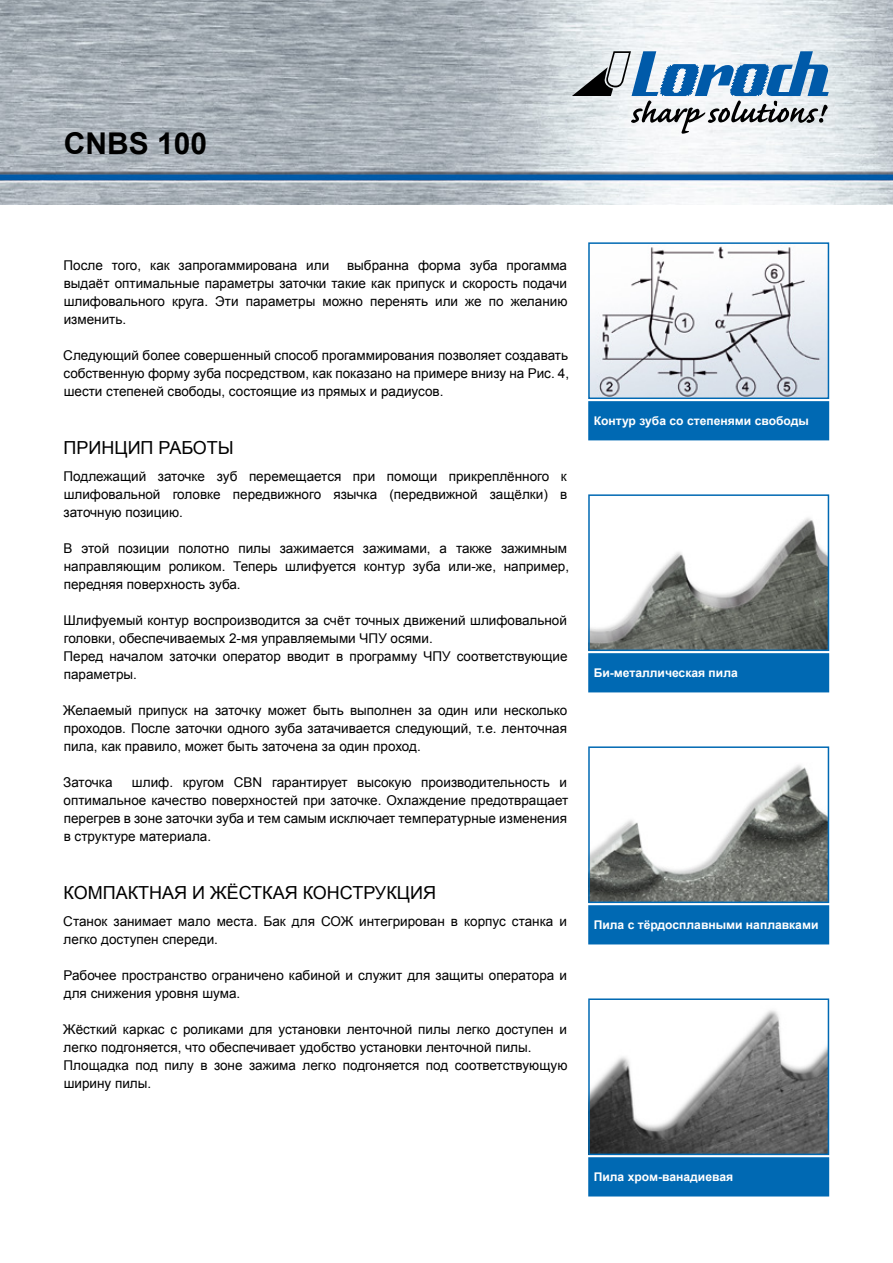
<style>
.page{position:relative;width:893px;height:1263px;background:#fff}
.page>*{position:absolute;margin:0;border:0;box-sizing:border-box;transform-origin:0 0}
.t1{font:700 30px "Arial";color:#000}
.t2{font:18px "Arial";color:#000}
.t3{font:13.5px/18px "Arial";color:#000;text-align:justify}
.t4{font:700 12px "Arial";color:#fff}
</style>
<div class="page">
<img style="left:0;top:0;width:893px;height:204px">
<svg style="left:572px;top:51px;width:257px;height:83px"></svg>
<div style="left:589px;top:654px;width:239px;height:38px;background:#0069b3"></div>
<div style="left:588px;top:653px;width:241px;height:39px;border:2px solid #0069b3"></div>
<img style="left:591px;top:518px;width:235px;height:130px">
<div style="left:588px;top:494px;width:241px;height:157px;border:2px solid #0069b3"></div>
<div style="left:589px;top:906px;width:239px;height:38px;background:#0069b3"></div>
<div style="left:588px;top:905px;width:241px;height:39px;border:2px solid #0069b3"></div>
<div style="left:589px;top:402px;width:239px;height:38px;background:#0069b3"></div>
<div style="left:588px;top:401px;width:241px;height:39px;border:2px solid #0069b3"></div>
<img style="left:591px;top:765px;width:235px;height:135px">
<div style="left:588px;top:746px;width:241px;height:157px;border:2px solid #0069b3"></div>
<img style="left:591px;top:246px;width:235px;height:150px">
<div style="left:588px;top:242px;width:241px;height:157px;border:2px solid #0069b3"></div>
<div style="left:589px;top:1158px;width:239px;height:38px;background:#0069b3"></div>
<div style="left:588px;top:1157px;width:241px;height:39px;border:2px solid #0069b3"></div>
<img style="left:591px;top:1010px;width:235px;height:142px">
<div style="left:588px;top:998px;width:241px;height:157px;border:2px solid #0069b3"></div>
<h1 class="t1" style="left:64px;top:123px;width:145px">CNBS 100</h1>
<p class="t3" style="left:64px;top:257px;width:505px;text-indent:283px">выбранна форма зуба прогамма выдаёт оптимальные параметры заточки такие как припуск и скорость подачи шлифовального круга. Эти параметры можно перенять или же по желанию изменить.</p>
<p class="t3" style="left:63px;top:347px;width:507px">Следующий более совершенный способ прогаммирования позволяет создавать собственную форму зуба посредством, как показано на примере внизу на Рис. 4, шести степеней свободы, состоящие из прямых и радиусов.</p>
<p class="t3" style="left:64px;top:257px;width:267px">После того, как запрогаммирована или</p>
<h2 class="t2" style="left:63px;top:436px;width:172px">ПРИНЦИП РАБОТЫ</h2>
<p class="t3" style="left:64px;top:467px;width:505px">Подлежащий заточке зуб перемещается при помощи прикреплённого к шлифовальной головке передвижного язычка (передвижной защёлки) в заточную позицию.</p>
<p class="t3" style="left:64px;top:539px;width:507px;text-align:left">В этой позиции полотно пилы зажимается зажимами, а также зажимным направляющим роликом. Теперь шлифуется контур зуба или-же, например, передняя поверхность зуба.</p>
<p class="t3" style="left:64px;top:611px;width:505px;text-align:left">Шлифуемый контур воспроизводится за счёт точных движений шлифовальной головки, обеспечиваемых 2-мя управляемыми ЧПУ осями.<br>Перед началом заточки оператор вводит в программу ЧПУ соответствующие параметры.</p>
<p class="t3" style="left:63px;top:701px;width:506px">Желаемый припуск на заточку может быть выполнен за один или несколько проходов. После заточки одного зуба затачивается следующий, т.е. ленточная пила, как правило, может быть заточена за один проход.</p>
<p class="t3" style="left:63px;top:773px;width:51px">Заточка</p>
<p class="t3" style="left:64px;top:773px;width:506px;text-indent:68px">шлиф. кругом CBN гарантирует высокую производительность и оптимальное качество поверхностей при заточке. Охлаждение предотвращает перегрев в зоне заточки зуба и тем самым исключает температурные изменения в структуре материала.</p>
<h2 class="t2" style="left:63px;top:880px;width:374px">КОМПАКТНАЯ И ЖЁСТКАЯ КОНСТРУКЦИЯ</h2>
<p class="t3" style="left:63px;top:912px;width:505px">Станок занимает мало места. Бак для СОЖ интегрирован в корпус станка и легко доступен спереди.</p>
<p class="t3" style="left:64px;top:966px;width:505px">Рабочее пространство ограничено кабиной и служит для защиты оператора и для снижения уровня шума.</p>
<p class="t3" style="left:63px;top:1020px;width:506px;text-align:left">Жёсткий каркас с роликами для установки ленточной пилы легко доступен и легко подгоняется, что обеспечивает удобство установки ленточной пилы.<br>Площадка под пилу в зоне зажима легко подгоняется под соответствующую ширину пилы.</p>
<p class="t4" style="left:594px;top:413px;width:217px">Контур зуба со степенями свободы</p>
<p class="t4" style="left:594px;top:665px;width:146px">Би-металлическая пила</p>
<p class="t4" style="left:594px;top:917px;width:226px">Пила с тёрдосплавными наплавками</p>
<p class="t4" style="left:594px;top:1169px;width:141px">Пила хром-ванадиевая</p>
</div>
